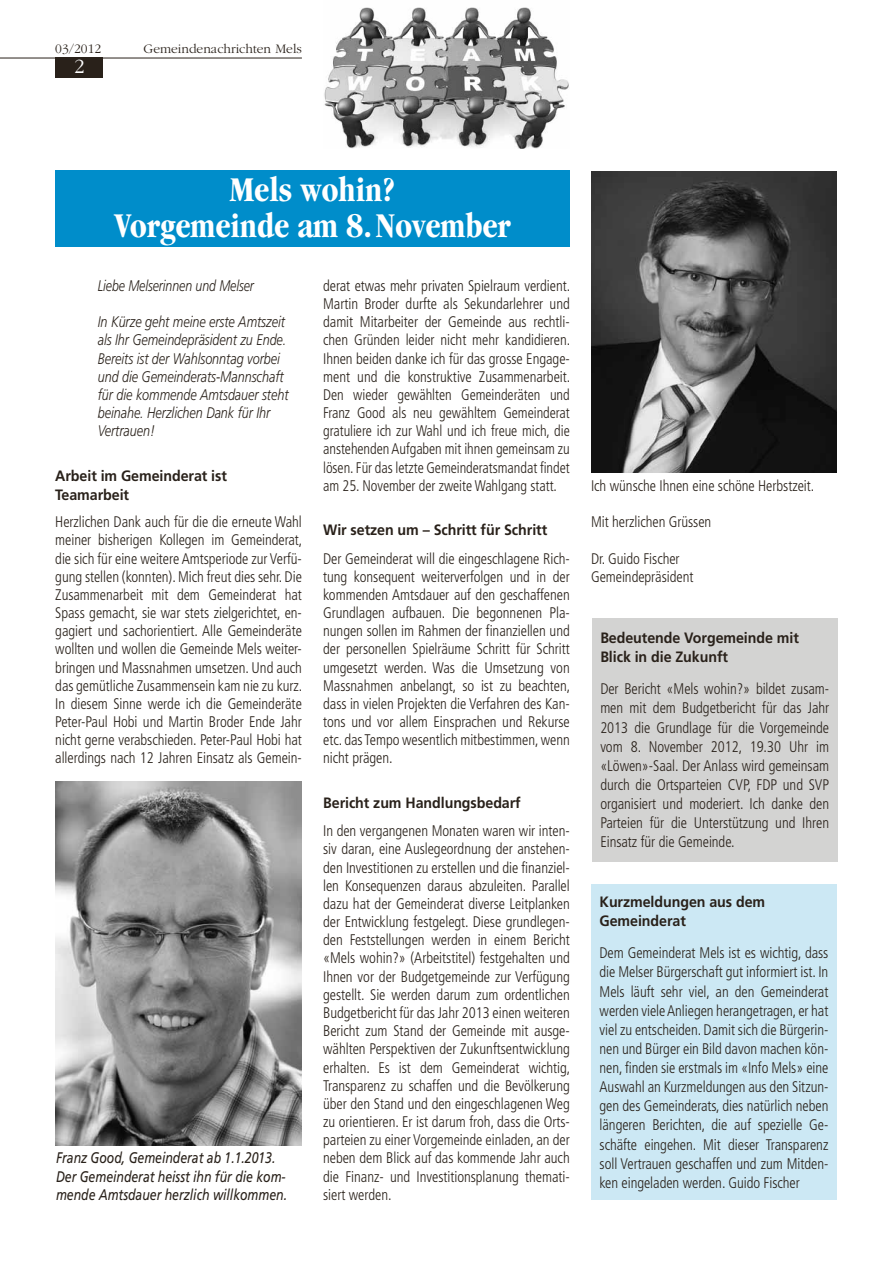
<style>
.page{position:relative;width:893px;height:1263px;background:#fff}
.page>*{position:absolute;margin:0;border:0;box-sizing:border-box;transform-origin:0 0}
.t1{font:700 condensed 36px/36px "Garamond";letter-spacing:-.005em;color:#fff;text-align:center;scale:.96 1}
.t2{font:300 21px "Garamond";color:#fff}
.t3{font:300 condensed 15.3px/18.1px "Frutiger";letter-spacing:-.005em;color:#29211a;text-align:justify;scale:.95 1}
.t4{font:italic 300 15.3px/18.1px "Frutiger";letter-spacing:-.005em;color:#29211a;scale:.82 1}
.t5{font:italic 15.3px/18.1px "Frutiger";letter-spacing:-.005em;color:#29211a;scale:.8 1}
.t6{font:italic 300 15.3px "Frutiger";letter-spacing:-.005em;color:#29211a;scale:.8 1}
.t7{font:700 15px/19.2px "Frutiger";letter-spacing:-.005em;color:#29211a;scale:.95 1}
.t8{font:300 13.5px "Garamond";color:#29211a}
</style>
<div class="page">
<hr style="left:0;top:58px;width:302px;height:1px;background:#29211a">
<div style="left:55px;top:57px;width:47px;height:21px;background:#29211a"></div>
<div style="left:56px;top:57px;width:47px;height:20px;background:#29211a"></div>
<div style="left:55px;top:170px;width:515px;height:77px;background:#008dca"></div>
<img style="left:324px;top:7px;width:245px;height:142px">
<img style="left:591px;top:171px;width:246px;height:302px">
<div style="left:592px;top:618px;width:246px;height:243px;background:#d3d3d2"></div>
<div style="left:591px;top:884px;width:246px;height:316px;background:#cce8f4"></div>
<img style="left:55px;top:781px;width:247px;height:364px">
<p class="t8" style="left:55px;top:41px;width:47px">03/2012</p>
<p class="t8" style="left:143px;top:41px;width:160px">Gemeindenachrichten Mels</p>
<h2 class="t2" style="left:73px;top:56px;width:12px">2</h2>
<h1 class="t1" style="left:114px;top:171px;width:415px">Mels wohin?<br>Vorgemeinde am 8.November</h1>
<p class="t6" style="left:98px;top:277px;width:197px">Liebe Melserinnen und Melser</p>
<p class="t4" style="left:98px;top:313px;width:234px">In Kürze geht meine erste Amtszeit als Ihr Gemeindepräsident zu Ende.<br>Bereits ist der Wahlsonntag vorbei und die Gemeinderats-Mannschaft für die kommende Amtsdauer steht beinahe. Herzlichen Dank für Ihr<br>Vertrauen!</p>
<p class="t7" style="left:55px;top:466px;width:182px">Arbeit im Gemeinderat ist<br>Teamarbeit</p>
<p class="t3" style="left:55px;top:513px;width:262px">Herzlichen Dank auch für die die erneute Wahl meiner bisherigen Kollegen im Gemeinderat, die sich für eine weitere Amtsperiode zur Verfü&shy;gung stellen (konnten). Mich freut dies sehr. Die Zusammenarbeit mit dem Gemeinderat hat Spass gemacht, sie war stets zielgerichtet, en&shy;gagiert und sachorientiert. Alle Gemeinderäte wollten und wollen die Gemeinde Mels weiter&shy;bringen und Massnahmen umsetzen. Und auch das gemütliche Zusammensein kam nie zu kurz.<br>In diesem Sinne werde ich die Gemeinderäte Peter-Paul Hobi und Martin Broder Ende Jahr nicht gerne verabschieden. Peter-Paul Hobi hat allerdings nach 12 Jahren Einsatz als Gemein-</p>
<p class="t3" style="left:323px;top:277px;width:262px">derat etwas mehr privaten Spielraum verdient.<br>Martin Broder durfte als Sekundarlehrer und damit Mitarbeiter der Gemeinde aus rechtli&shy;chen Gründen leider nicht mehr kandidieren.<br>Ihnen beiden danke ich für das grosse Engage&shy;ment und die konstruktive Zusammenarbeit.<br>Den wieder gewählten Gemeinderäten und Franz Good als neu gewähltem Gemeinderat gratuliere ich zur Wahl und ich freue mich, die anstehenden Aufgaben mit ihnen gemeinsam zu lösen. Für das letzte Gemeinderatsmandat findet am 25. November der zweite Wahlgang statt.</p>
<p class="t7" style="left:323px;top:521px;width:237px">Wir setzen um – Schritt für Schritt</p>
<p class="t3" style="left:323px;top:549px;width:262px">Der Gemeinderat will die eingeschlagene Rich&shy;tung konsequent weiterverfolgen und in der kommenden Amtsdauer auf den geschaffenen Grundlagen aufbauen. Die begonnenen Pla&shy;nungen sollen im Rahmen der finanziellen und der personellen Spielräume Schritt für Schritt umgesetzt werden. Was die Umsetzung von Massnahmen anbelangt, so ist zu beachten, dass in vielen Projekten die Verfahren des Kan&shy;tons und vor allem Einsprachen und Rekurse etc. das Tempo wesentlich mitbestimmen, wenn nicht prägen.</p>
<p class="t7" style="left:323px;top:793px;width:210px">Bericht zum Handlungsbedarf</p>
<p class="t3" style="left:323px;top:822px;width:262px">In den vergangenen Monaten waren wir inten&shy;siv daran, eine Auslegeordnung der anstehen&shy;den Investitionen zu erstellen und die finanziel&shy;len Konsequenzen daraus abzuleiten. Parallel dazu hat der Gemeinderat diverse Leitplanken der Entwicklung festgelegt. Diese grundlegen&shy;den Feststellungen werden in einem Bericht «Mels wohin?» (Arbeitstitel) festgehalten und Ihnen vor der Budgetgemeinde zur Verfügung gestellt. Sie werden darum zum ordentlichen Budgetbericht für das Jahr 2013 einen weiteren Bericht zum Stand der Gemeinde mit ausge&shy;wählten Perspektiven der Zukunftsentwicklung erhalten. Es ist dem Gemeinderat wichtig, Transparenz zu schaffen und die Bevölkerung über den Stand und den eingeschlagenen Weg zu orientieren. Er ist darum froh, dass die Orts&shy;parteien zu einer Vorgemeinde einladen, an der neben dem Blick auf das kommende Jahr auch die Finanz- und Investitionsplanung themati&shy;siert werden.</p>
<p class="t5" style="left:56px;top:1149px;width:290px">Franz Good, Gemeinderat ab 1.1.2013.<br>Der Gemeinderat heisst ihn für die kom&shy;mende Amtsdauer herzlich willkommen.</p>
<p class="t3" style="left:591px;top:477px;width:237px">Ich wünsche Ihnen eine schöne Herbstzeit.</p>
<p class="t3" style="left:591px;top:513px;width:128px">Mit herzlichen Grüssen</p>
<p class="t3" style="left:591px;top:549px;width:109px">Dr. Guido Fischer<br>Gemeindepräsident</p>
<p class="t7" style="left:600px;top:628px;width:211px">Bedeutende Vorgemeinde mit<br>Blick in die Zukunft</p>
<p class="t3" style="left:600px;top:680px;width:242px;line-height:19.2px">Der Bericht «Mels wohin?» bildet zusam&shy;men mit dem Budgetbericht für das Jahr 2013 die Grundlage für die Vorgemeinde vom 8. November 2012, 19.30 Uhr im «Löwen»-Saal. Der Anlass wird gemeinsam durch die Ortsparteien CVP, FDP und SVP organisiert und moderiert. Ich danke den Parteien für die Unterstützung und Ihren Einsatz für die Gemeinde.</p>
<p class="t7" style="left:600px;top:892px;width:176px">Kurzmeldungen aus dem<br>Gemeinderat</p>
<p class="t3" style="left:600px;top:943px;width:242px;line-height:19.2px">Dem Gemeinderat Mels ist es wichtig, dass die Melser Bürgerschaft gut informiert ist. In Mels läuft sehr viel, an den Gemeinderat werden viele Anliegen herangetragen, er hat viel zu entscheiden. Damit sich die Bürgerin&shy;nen und Bürger ein Bild davon machen kön&shy;nen, finden sie erstmals im «Info Mels» eine Auswahl an Kurzmeldungen aus den Sitzun&shy;gen des Gemeinderats, dies natürlich neben längeren Berichten, die auf spezielle Ge&shy;schäfte eingehen. Mit dieser Transparenz soll Vertrauen geschaffen und zum Mitden&shy;ken eingeladen werden. Guido Fischer</p>
</div>
